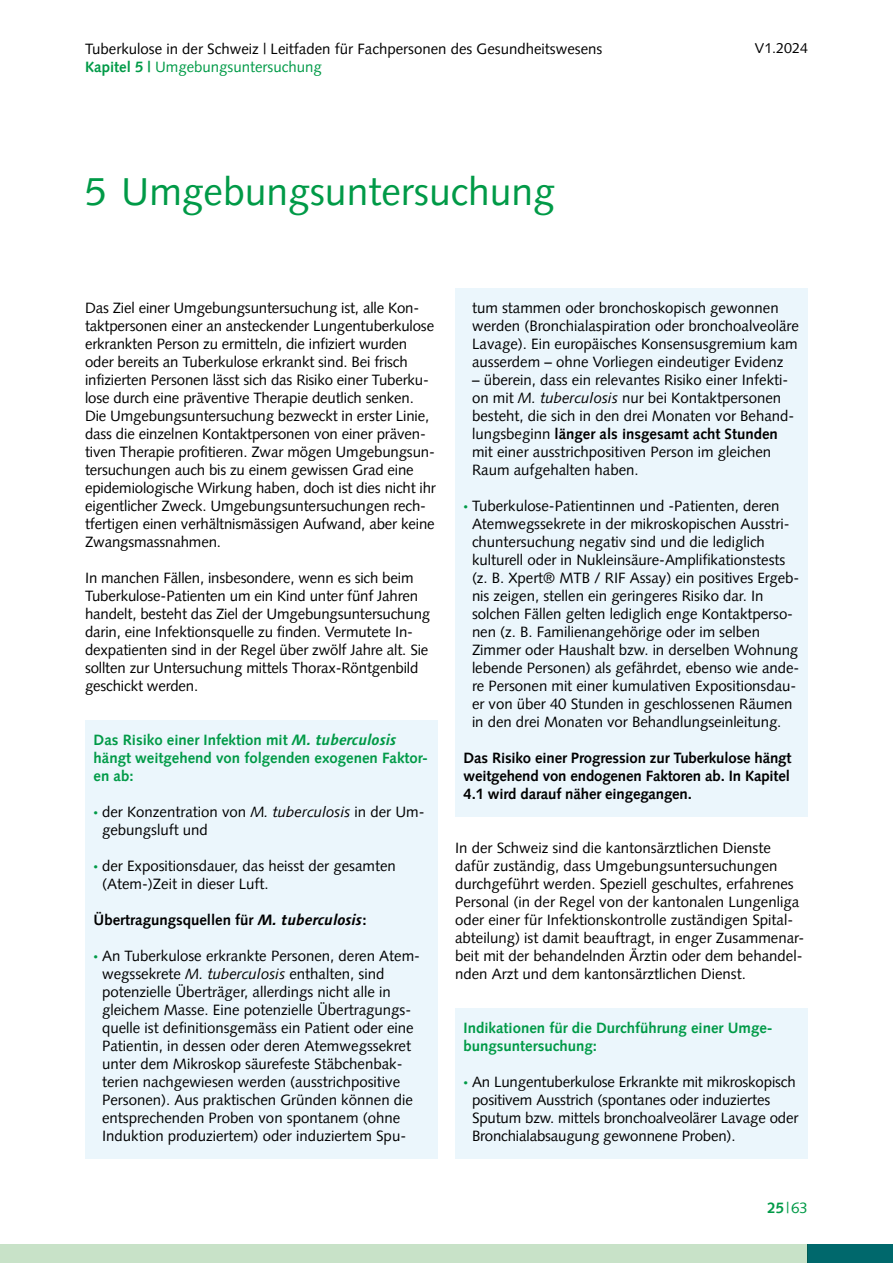
<style>
.page{position:relative;width:893px;height:1263px;background:#fff}
.page>*{position:absolute;margin:0;border:0;box-sizing:border-box;transform-origin:0 0}
.t1{font:39px "Syntax LT Pro";color:#009a47}
.t2{font:15px/18px "Syntax LT Pro";color:#000}
.t3{font:700 15px/18px "Syntax LT Pro";letter-spacing:-.01em;color:#000;text-align:justify}
.t4{font:700 15px/18px "Syntax LT Pro";color:#009a47}
.t5{font:15px "Syntax LT Pro";color:#009a47}
.t6{font:14.25px "Syntax LT Pro";color:#000}
.s1{font-weight:700}
.s2{font-family:"Syntax Next LT Pro";font-style:italic}
.s3{font-size:9.3px;color:#009a47}
.s4{font-style:italic}
</style>
<div class="page">
<div style="left:0;top:1245px;width:808px;height:18px;background:#c8e2c8"></div>
<div style="left:808px;top:1245px;width:85px;height:18px;background:#00686c"></div>
<div style="left:85px;top:720px;width:353px;height:79px;background:#ebf6fc"></div>
<div style="left:85px;top:793px;width:353px;height:60px;background:#ebf6fc"></div>
<div style="left:85px;top:847px;width:353px;height:60px;background:#ebf6fc"></div>
<div style="left:85px;top:900px;width:353px;height:43px;background:#ebf6fc"></div>
<div style="left:85px;top:937px;width:353px;height:222px;background:#ebf6fc"></div>
<div style="left:455px;top:289px;width:353px;height:204px;background:#ebf6fc"></div>
<div style="left:455px;top:487px;width:353px;height:258px;background:#ebf6fc"></div>
<div style="left:455px;top:739px;width:353px;height:78px;background:#ebf6fc"></div>
<div style="left:455px;top:1009px;width:353px;height:60px;background:#ebf6fc"></div>
<div style="left:455px;top:1063px;width:353px;height:96px;background:#ebf6fc"></div>
<p class="t2" style="left:85px;top:40px;width:519px">Tuberkulose in der Schweiz | Leitfaden für Fachpersonen des Gesundheitswesens</p>
<p class="t6" style="left:755px;top:40px;width:55px">V1.2024</p>
<p class="t5" style="left:85px;top:58px;width:238px"><span class="s1">Kapitel 5 |</span> Umgebungsuntersuchung</p>
<h1 class="t1" style="left:85px;top:168px;width:471px">5 Umgebungsuntersuchung</h1>
<p class="t2" style="left:85px;top:298px;width:352px">Das Ziel einer Umgebungsuntersuchung ist, alle Kon&shy;taktpersonen einer an ansteckender Lungentuberkulose erkrankten Person zu ermitteln, die infiziert wurden oder bereits an Tuberkulose erkrankt sind. Bei frisch infizierten Personen lässt sich das Risiko einer Tuberku&shy;lose durch eine präventive Therapie deutlich senken.<br>Die Umgebungsuntersuchung bezweckt in erster Linie, dass die einzelnen Kontaktpersonen von einer präven&shy;tiven Therapie profitieren. Zwar mögen Umgebungsun&shy;tersuchungen auch bis zu einem gewissen Grad eine epidemiologische Wirkung haben, doch ist dies nicht ihr eigentlicher Zweck. Umgebungsuntersuchungen rech&shy;tfertigen einen verhältnismässigen Aufwand, aber keine Zwangsmassnahmen.</p>
<p class="t2" style="left:85px;top:568px;width:347px">In manchen Fällen, insbesondere, wenn es sich beim Tuberkulose-Patienten um ein Kind unter fünf Jahren handelt, besteht das Ziel der Umgebungsuntersuchung darin, eine Infektionsquelle zu finden. Vermutete In&shy;dexpatienten sind in der Regel über zwölf Jahre alt. Sie sollten zur Untersuchung mittels Thorax-Röntgenbild geschickt werden.</p>
<p class="t4" style="left:94px;top:730px;width:336px">Das Risiko einer Infektion mit <span class="s2">M. tuberculosis </span>hängt weitgehend von folgenden exogenen Faktor&shy;en ab:</p>
<p class="t2" style="left:102px;top:802px;width:324px;text-indent:-9px"><span class="s3">•</span> der Konzentration von <span class="s4">M. tuberculosis</span> in der Um&shy;gebungsluft und</p>
<p class="t2" style="left:102px;top:856px;width:295px;text-indent:-9px"><span class="s3">•</span> der Expositionsdauer, das heisst der gesamten (Atem-)Zeit in dieser Luft.</p>
<p class="t3" style="left:94px;top:910px;width:274px">Übertragungsquellen für <span class="s2">M. tuberculosis</span>:</p>
<p class="t2" style="left:102px;top:946px;width:319px;text-indent:-9px"><span class="s3">•</span> An Tuberkulose erkrankte Personen, deren Atem&shy;wegssekrete <span class="s4">M. tuberculosis</span> enthalten, sind potenzielle Überträger, allerdings nicht alle in gleichem Masse. Eine potenzielle Übertragungs&shy;quelle ist definitionsgemäss ein Patient oder eine Patientin, in dessen oder deren Atemwegssekret unter dem Mikroskop säurefeste Stäbchenbak&shy;terien nachgewiesen werden (ausstrichpositive Personen). Aus praktischen Gründen können die entsprechenden Proben von spontanem (ohne Induktion produziertem) oder induziertem Spu-</p>
<p class="t2" style="left:472px;top:298px;width:328px">tum stammen oder bronchoskopisch gewonnen werden (Bronchialaspiration oder bronchoalveoläre Lavage). Ein europäisches Konsensusgremium kam ausserdem – ohne Vorliegen eindeutiger Evidenz</p>
<p class="t2" style="left:472px;top:370px;width:324px">– überein, dass ein relevantes Risiko einer Infekti&shy;on mit <span class="s4">M. tuberculosis</span> nur bei Kontaktpersonen besteht, die sich in den drei Monaten vor Behand&shy;lungsbeginn <span class="s1">länger als insgesamt acht Stunden </span>mit einer ausstrichpositiven Person im gleichen Raum aufgehalten haben.</p>
<p class="t2" style="left:472px;top:496px;width:329px;text-indent:-9px"><span class="s3">•</span> Tuberkulose-Patientinnen und -Patienten, deren Atemwegssekrete in der mikroskopischen Ausstri&shy;chuntersuchung negativ sind und die lediglich kulturell oder in Nukleinsäure-Amplifikationstests (z. B. Xpert® MTB / RIF Assay) ein positives Ergeb&shy;nis zeigen, stellen ein geringeres Risiko dar. In solchen Fällen gelten lediglich enge Kontaktperso&shy;nen (z. B. Familienangehörige oder im selben Zimmer oder Haushalt bzw. in derselben Wohnung lebende Personen) als gefährdet, ebenso wie ande&shy;re Personen mit einer kumulativen Expositionsdau&shy;er von über 40 Stunden in geschlossenen Räumen in den drei Monaten vor Behandlungseinleitung.</p>
<p class="t3" style="left:463px;top:748px;width:329px">Das Risiko einer Progression zur Tuberkulose hängt weitgehend von endogenen Faktoren ab. In Kapitel 4.1 wird darauf näher eingegangen.</p>
<p class="t2" style="left:455px;top:838px;width:351px">In der Schweiz sind die kantonsärztlichen Dienste dafür zuständig, dass Umgebungsuntersuchungen durchgeführt werden. Speziell geschultes, erfahrenes Personal (in der Regel von der kantonalen Lungenliga oder einer für Infektionskontrolle zuständigen Spital&shy;abteilung) ist damit beauftragt, in enger Zusammenar&shy;beit mit der behandelnden Ärztin oder dem behandel&shy;nden Arzt und dem kantonsärztlichen Dienst.</p>
<p class="t4" style="left:463px;top:1018px;width:311px">Indikationen für die Durchführung einer Umge&shy;bungsuntersuchung:</p>
<p class="t2" style="left:472px;top:1072px;width:328px;text-indent:-9px"><span class="s3">•</span> An Lungentuberkulose Erkrankte mit mikroskopisch positivem Ausstrich (spontanes oder induziertes Sputum bzw. mittels bronchoalveolärer Lavage oder Bronchialabsaugung gewonnene Proben).</p>
<p class="t5" style="left:767px;top:1199px;width:42px"><span class="s1">25</span>|63</p>
</div>
